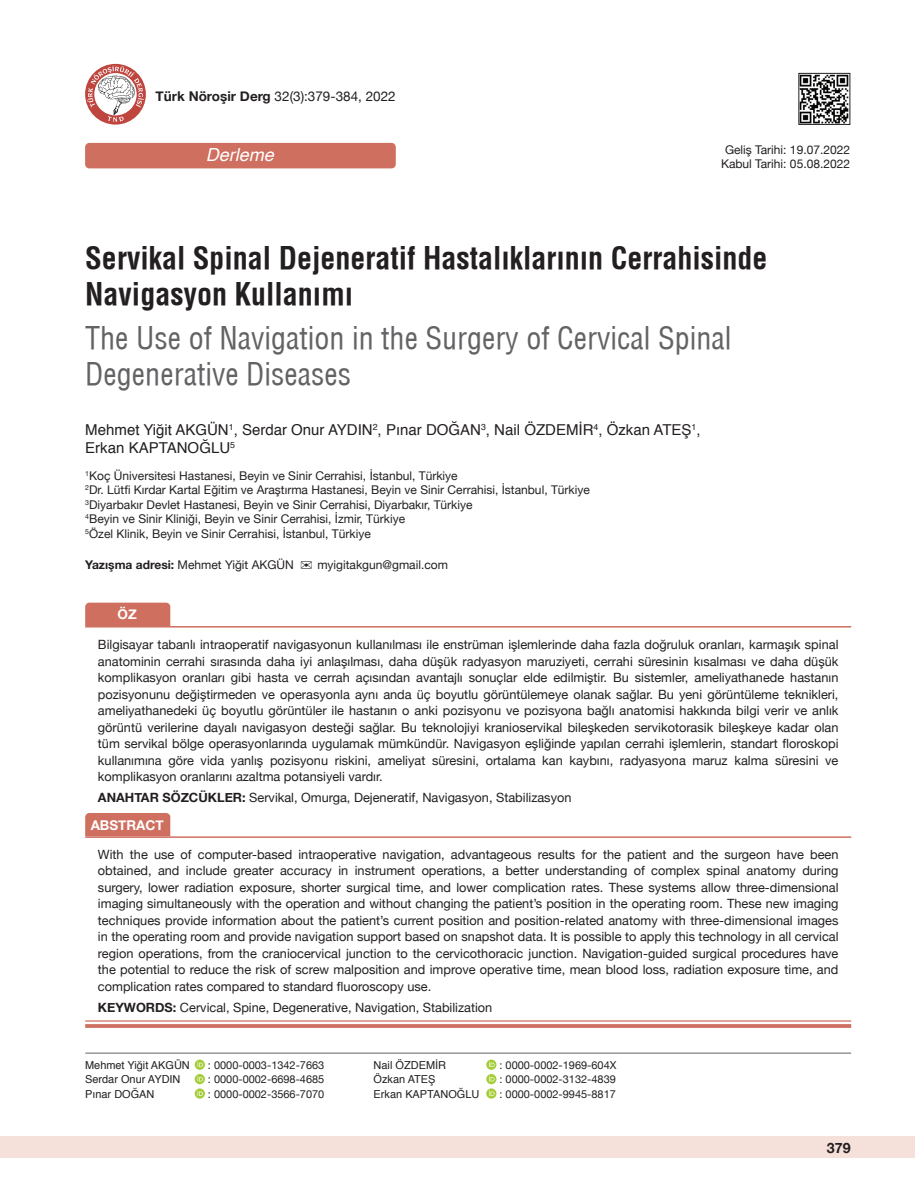
<style>
.page{position:relative;width:915px;height:1191px;background:#fff}
.page>*{position:absolute;margin:0;border:0;box-sizing:border-box;transform-origin:0 0}
.t1{font:700 30px/36px "Helvetica Condens";color:#231f20}
.t2{font:30px/36px "Helvetica Condensed";color:#636366}
.t3{font:italic 18px "Helvetica";color:#fff}
.t4{font:15px/18px "Helvetica";color:#231f20}
.t5{font:700 14.25px "Helvetica Neue";color:#231f20}
.t6{font:13.5px "Helvetica Neue";color:#231f20}
.t7{font:700 13.5px "Helvetica Neue";color:#fff}
.t8{font:12.75px/16.5px "Helvetica Neue";color:#231f20;text-align:justify}
.t9{font:12px/14.4px "Helvetica Neue";color:#231f20}
.t10{font:10.95px "Helvetica Neue";color:#231f20}
.t11{font:10.95px "Helvetica";color:#231f20}
.s1{font-weight:700}
</style>
<div class="page">
<div style="left:0;top:1136px;width:914px;height:22px;background:#f6e1da"></div>
<hr style="left:85px;top:1052px;width:765px;height:1px;background:#636366">
<svg style="left:195px;top:1059px;width:10px;height:10px"></svg>
<svg style="left:197px;top:1061px;width:6px;height:6px"></svg>
<svg style="left:195px;top:1074px;width:10px;height:10px"></svg>
<svg style="left:197px;top:1075px;width:6px;height:6px"></svg>
<svg style="left:195px;top:1088px;width:10px;height:10px"></svg>
<svg style="left:197px;top:1090px;width:6px;height:5px"></svg>
<svg style="left:486px;top:1059px;width:10px;height:10px"></svg>
<svg style="left:489px;top:1061px;width:5px;height:6px"></svg>
<svg style="left:486px;top:1074px;width:10px;height:10px"></svg>
<svg style="left:489px;top:1075px;width:5px;height:6px"></svg>
<svg style="left:486px;top:1088px;width:10px;height:10px"></svg>
<svg style="left:489px;top:1090px;width:5px;height:5px"></svg>
<img style="left:800px;top:75px;width:47px;height:48px">
<div style="left:798px;top:73px;width:51px;height:52px;border:1px solid #231f20"></div>
<div style="left:85px;top:143px;width:310px;height:25px;background:#ce6f60;border-radius:4px"></div>
<svg style="left:85px;top:64px;width:61px;height:61px"></svg>
<svg style="left:87px;top:66px;width:57px;height:56px"></svg>
<div style="left:85px;top:813px;width:85px;height:23px;background:#ce6f60"></div>
<svg style="left:85px;top:1021px;width:765px;height:1px"></svg>
<hr style="left:85px;top:836px;width:765px;height:2px;background:#ce6f60">
<hr style="left:85px;top:1020px;width:765px;height:1px;background:#ce6f60">
<hr style="left:85px;top:1024px;width:765px;height:3px;background:#ce6f60">
<div style="left:85px;top:602px;width:85px;height:24px;background:#ce6f60"></div>
<hr style="left:85px;top:626px;width:765px;height:1px;background:#ce6f60">
<p class="t6" style="left:156px;top:86px;width:241px"><span class="s1">Türk Nöroşir Derg</span> 32(3):379-384, 2022</p>
<h2 class="t3" style="left:206px;top:140px;width:70px">Derleme</h2>
<p class="t9" style="left:720px;top:143px;width:130px;text-align:center">Geliş Tarihi: 19.07.2022<br>Kabul Tarihi: 05.08.2022</p>
<h1 class="t1" style="left:85px;top:240px;width:683px">Servikal Spinal Dejeneratif Hastalıklarının Cerrahisinde<br>Navigasyon Kullanımı</h1>
<h1 class="t2" style="left:85px;top:320px;width:647px">The Use of Navigation in the Surgery of Cervical Spinal<br>Degenerative Diseases</h1>
<p class="t4" style="left:85px;top:421px;width:616px">Mehmet Yiğit AKGÜN<sup>1</sup>, Serdar Onur AYDIN<sup>2</sup>, Pınar DOĞAN<sup>3</sup>, Nail ÖZDEMI R<sup>4</sup>, Özkan ATEŞ<sup>1</sup>,<br>Erkan KAPTANOĞLU<sup>5</sup></p>
<p class="t9" style="left:85px;top:469px;width:506px"><sup>1</sup>Koç Üniversitesi Hastanesi, Beyin ve Sinir Cerrahisi, İstanbul, Türkiye<br><sup>2</sup>Dr. Lütfi Kırdar Kartal Eğitim ve Araştırma Hastanesi, Beyin ve Sinir Cerrahisi, İstanbul, Türkiye <sup>3</sup>Diyarbakır Devlet Hastanesi, Beyin ve Sinir Cerrahisi, Diyarbakır, Türkiye<br><sup>4</sup>Beyin ve Sinir Kliniği, Beyin ve Sinir Cerrahisi, İzmir, Türkiye<br><sup>5</sup>Özel Klinik, Beyin ve Sinir Cerrahisi, İstanbul, Türkiye</p>
<p class="t9" style="left:85px;top:558px;width:210px"><span class="s1">Yazışma adresi:</span> Mehmet Yiğit AKGÜN</p>
<p class="t9" style="left:317px;top:558px;width:132px">myigitakgun@gmail.com</p>
<p class="t7" style="left:118px;top:604px;width:21px">ÖZ</p>
<p class="t8" style="left:98px;top:637px;width:741px">Bilgisayar tabanlı intraoperatif navigasyonun kullanılması ile enstrüman işlemlerinde daha fazla doğruluk oranları, karmaşık spinal anatominin cerrahi sırasında daha iyi anlaşılması, daha düşük radyasyon maruziyeti, cerrahi süresinin kısalması ve daha düşük komplikasyon oranları gibi hasta ve cerrah açısından avantajlı sonuçlar elde edilmiştir. Bu sistemler, ameliyathanede hastanın pozisyonunu değiştirmeden ve operasyonla aynı anda üç boyutlu görüntülemeye olanak sağlar. Bu yeni görüntüleme teknikleri, ameliyathanedeki üç boyutlu görüntüler ile hastanın o anki pozisyonu ve pozisyona bağlı anatomisi hakkında bilgi verir ve anlık görüntü verilerine dayalı navigasyon desteği sağlar. Bu teknolojiyi kranioservikal bileşkeden servikotorasik bileşkeye kadar olan tüm servikal bölge operasyonlarında uygulamak mümkündür. Navigasyon eşliğinde yapılan cerrahi işlemlerin, standart floroskopi kullanımına göre vida yanlış pozisyonu riskini, ameliyat süresini, ortalama kan kaybını, radyasyona maruz kalma süresini ve komplikasyon oranlarını azaltma potansiyeli vardır.</p>
<p class="t8" style="left:98px;top:790px;width:475px"><span class="s1">ANAHTAR SÖZCÜKLER:</span> Servikal, Omurga, Dejeneratif, Navigasyon, Stabilizasyon</p>
<p class="t7" style="left:91px;top:814px;width:75px">ABSTRACT</p>
<p class="t8" style="left:98px;top:846px;width:741px">With the use of computer-based intraoperative navigation, advantageous results for the patient and the surgeon have been obtained, and include greater accuracy in instrument operations, a better understanding of complex spinal anatomy during surgery, lower radiation exposure, shorter surgical time, and lower complication rates. These systems allow three-dimensional imaging simultaneously with the operation and without changing the patient’s position in the operating room. These new imaging techniques provide information about the patient’s current position and position-related anatomy with three-dimensional images in the operating room and provide navigation support based on snapshot data. It is possible to apply this technology in all cervical region operations, from the craniocervical junction to the cervicothoracic junction. Navigation-guided surgical procedures have the potential to reduce the risk of screw malposition and improve operative time, mean blood loss, radiation exposure time, and complication rates compared to standard fluoroscopy use.</p>
<p class="t8" style="left:98px;top:999px;width:396px"><span class="s1">KEYWORDS:</span> Cervical, Spine, Degenerative, Navigation, Stabilization</p>
<p class="t11" style="left:85px;top:1056px;width:106px">Mehmet Yiğit AKGÜN</p>
<p class="t10" style="left:208px;top:1057px;width:118px">: 0000-0003-1342-7663</p>
<p class="t11" style="left:85px;top:1071px;width:97px">Serdar Onur AYDIN</p>
<p class="t10" style="left:208px;top:1071px;width:118px">: 0000-0002-6698-4685</p>
<p class="t11" style="left:85px;top:1085px;width:71px">Pınar DOĞAN</p>
<p class="t10" style="left:208px;top:1086px;width:118px">: 0000-0002-3566-7070</p>
<p class="t11" style="left:373px;top:1056px;width:74px">Nail ÖZDEMI R</p>
<p class="t10" style="left:499px;top:1057px;width:118px">: 0000-0002-1969-604X</p>
<p class="t11" style="left:373px;top:1071px;width:63px">Özkan ATEŞ</p>
<p class="t10" style="left:499px;top:1071px;width:118px">: 0000-0002-3132-4839</p>
<p class="t11" style="left:373px;top:1085px;width:107px">Erkan KAPTANOĞLU</p>
<p class="t10" style="left:499px;top:1086px;width:118px">: 0000-0002-9945-8817</p>
<p class="t5" style="left:826px;top:1137px;width:25px">379</p>
</div>
